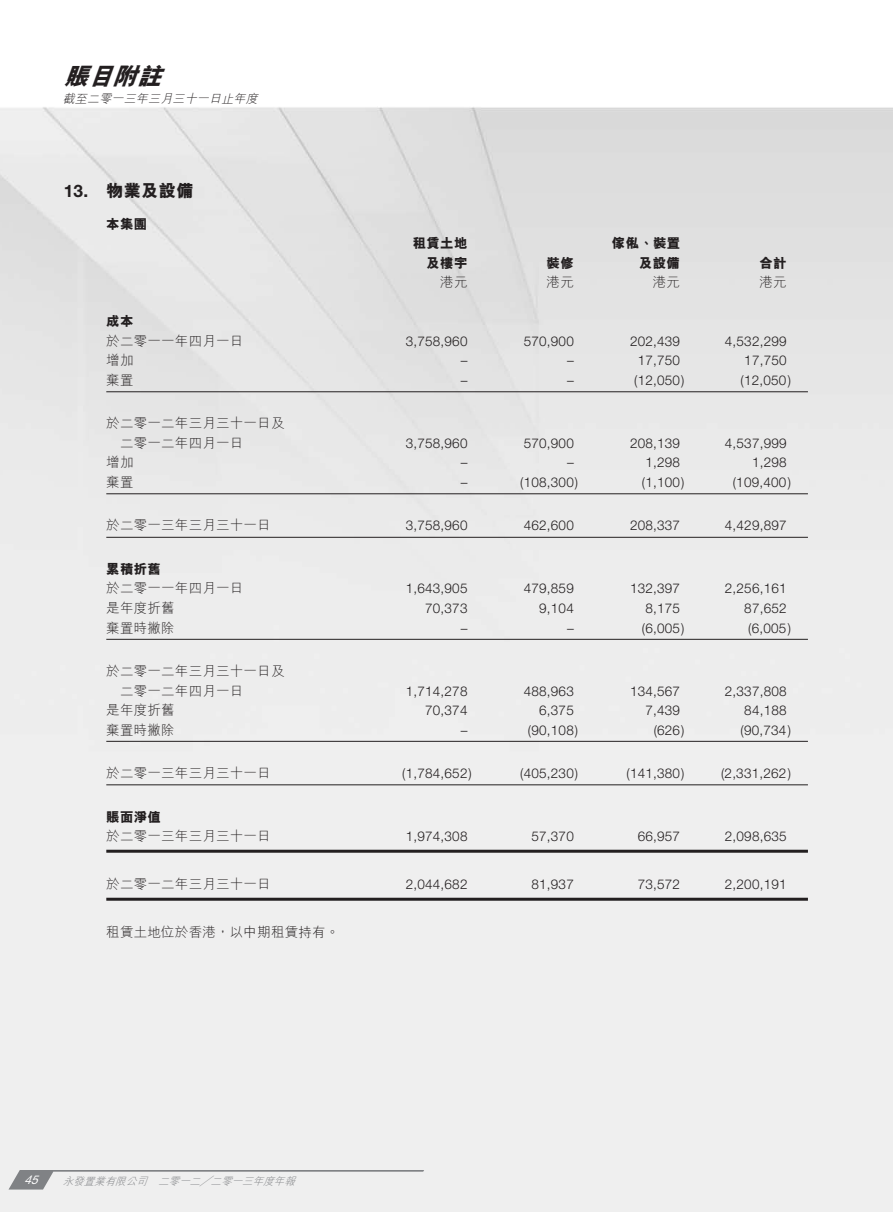
<style>
.page{position:relative;width:893px;height:1212px;background:#fff}
.page>*{position:absolute;margin:0;border:0;box-sizing:border-box;transform-origin:0 0}
.t1{font:italic 800 24px "M Hei HK";color:#231f20}
.t2{font:800 17.25px "M Hei HK";letter-spacing:.015em;color:#231f20}
.t3{font:300 13.5px "Helvetica Neue LT Std";letter-spacing:.015em;color:#231f20}
.t4{font:300 13.5px/19.5px "M Hei HK";letter-spacing:.015em;color:#231f20}
.t5{font:800 13.5px "M Hei HK";letter-spacing:.015em;color:#231f20}
.t6{font:italic 300 12px "M Hei HK";color:#231f20}
.t7{font:italic 12px "Helvetica Neue LT Std";color:#fff}
.t8{font:italic 300 10.5px "M Hei HK";color:#808285}
.s1{font-family:"Helvetica Neue LT Std";font-weight:700}
.s2{font-weight:800}
</style>
<div class="page">
<svg style="left:9px;top:1170px;width:415px;height:19px"></svg>
<hr style="left:106px;top:391px;width:702px;height:1px;background:#231f20">
<hr style="left:106px;top:493px;width:702px;height:1px;background:#231f20">
<hr style="left:106px;top:537px;width:702px;height:1px;background:#231f20">
<hr style="left:106px;top:639px;width:702px;height:1px;background:#231f20">
<hr style="left:106px;top:741px;width:702px;height:1px;background:#231f20">
<hr style="left:106px;top:784px;width:702px;height:1px;background:#231f20">
<hr style="left:106px;top:850px;width:702px;height:3px;background:#231f20">
<hr style="left:106px;top:898px;width:702px;height:3px;background:#231f20">
<p class="t1" style="left:64px;top:60px;width:111px">賬目附註</p>
<p class="t6" style="left:63px;top:90px;width:200px">截至二零一三年三月三十一日止年度</p>
<p class="t2" style="left:64px;top:179px;width:131px"><span class="s1">13.</span> 物業及設備</p>
<p class="t5" style="left:106px;top:215px;width:42px">本集團</p>
<p class="t4" style="left:106px;top:311px;width:139px"><span class="s2">成本<br></span>於二零一一年四月一日</p>
<p class="t5" style="left:413px;top:234px;width:56px">租賃土地</p>
<p class="t5" style="left:612px;top:234px;width:70px">傢俬、裝置</p>
<p class="t5" style="left:427px;top:254px;width:42px">及樓宇</p>
<p class="t5" style="left:547px;top:254px;width:29px">裝修</p>
<p class="t5" style="left:639px;top:254px;width:42px">及設備</p>
<p class="t5" style="left:759px;top:254px;width:29px">合計</p>
<p class="t4" style="left:440px;top:272px;width:29px">港元</p>
<p class="t4" style="left:547px;top:272px;width:29px">港元</p>
<p class="t4" style="left:653px;top:272px;width:29px">港元</p>
<p class="t4" style="left:759px;top:272px;width:29px">港元</p>
<p class="t3" style="left:406px;top:333px;width:63px">3,758,960</p>
<p class="t3" style="left:524px;top:333px;width:52px">570,900</p>
<p class="t3" style="left:630px;top:333px;width:52px">202,439</p>
<p class="t3" style="left:725px;top:333px;width:63px">4,532,299</p>
<p class="t4" style="left:106px;top:350px;width:29px">增加</p>
<p class="t3" style="left:461px;top:352px;width:8px">–</p>
<p class="t3" style="left:567px;top:352px;width:8px">–</p>
<p class="t3" style="left:638px;top:352px;width:44px">17,750</p>
<p class="t3" style="left:744px;top:352px;width:44px">17,750</p>
<p class="t4" style="left:106px;top:370px;width:29px">棄置</p>
<p class="t3" style="left:461px;top:372px;width:8px">–</p>
<p class="t3" style="left:567px;top:372px;width:8px">–</p>
<p class="t3" style="left:634px;top:372px;width:52px">(12,050)</p>
<p class="t3" style="left:741px;top:372px;width:52px">(12,050)</p>
<p class="t4" style="left:120px;top:413px;width:166px;text-indent:-14px">於二零一二年三月三十一日及二零一二年四月一日</p>
<p class="t3" style="left:406px;top:435px;width:63px">3,758,960</p>
<p class="t3" style="left:524px;top:435px;width:52px">570,900</p>
<p class="t3" style="left:630px;top:435px;width:52px">208,139</p>
<p class="t3" style="left:725px;top:435px;width:63px">4,537,999</p>
<p class="t4" style="left:106px;top:452px;width:29px">增加</p>
<p class="t3" style="left:461px;top:454px;width:8px">–</p>
<p class="t3" style="left:567px;top:454px;width:8px">–</p>
<p class="t3" style="left:645px;top:454px;width:36px">1,298</p>
<p class="t3" style="left:752px;top:454px;width:36px">1,298</p>
<p class="t4" style="left:106px;top:472px;width:29px">棄置</p>
<p class="t3" style="left:461px;top:474px;width:8px">–</p>
<p class="t3" style="left:520px;top:474px;width:59px">(108,300)</p>
<p class="t3" style="left:642px;top:474px;width:44px">(1,100)</p>
<p class="t3" style="left:733px;top:474px;width:60px">(109,400)</p>
<p class="t4" style="left:106px;top:515px;width:166px">於二零一三年三月三十一日</p>
<p class="t3" style="left:406px;top:517px;width:63px">3,758,960</p>
<p class="t3" style="left:524px;top:517px;width:52px">462,600</p>
<p class="t3" style="left:630px;top:517px;width:52px">208,337</p>
<p class="t3" style="left:725px;top:517px;width:63px">4,429,897</p>
<p class="t4" style="left:106px;top:559px;width:139px"><span class="s2">累積折舊<br></span>於二零一一年四月一日</p>
<p class="t3" style="left:406px;top:580px;width:63px">1,643,905</p>
<p class="t3" style="left:524px;top:580px;width:52px">479,859</p>
<p class="t3" style="left:630px;top:580px;width:52px">132,397</p>
<p class="t3" style="left:725px;top:580px;width:63px">2,256,161</p>
<p class="t4" style="left:106px;top:598px;width:70px">是年度折舊</p>
<p class="t3" style="left:425px;top:600px;width:44px">70,373</p>
<p class="t3" style="left:539px;top:600px;width:36px">9,104</p>
<p class="t3" style="left:645px;top:600px;width:36px">8,175</p>
<p class="t3" style="left:744px;top:600px;width:44px">87,652</p>
<p class="t4" style="left:106px;top:617px;width:70px">棄置時撇除</p>
<p class="t3" style="left:461px;top:619px;width:8px">–</p>
<p class="t3" style="left:567px;top:619px;width:8px">–</p>
<p class="t3" style="left:642px;top:619px;width:44px">(6,005)</p>
<p class="t3" style="left:748px;top:619px;width:44px">(6,005)</p>
<p class="t4" style="left:120px;top:661px;width:166px;text-indent:-14px">於二零一二年三月三十一日及二零一二年四月一日</p>
<p class="t3" style="left:406px;top:682px;width:63px">1,714,278</p>
<p class="t3" style="left:524px;top:682px;width:52px">488,963</p>
<p class="t3" style="left:630px;top:682px;width:52px">134,567</p>
<p class="t3" style="left:725px;top:682px;width:63px">2,337,808</p>
<p class="t4" style="left:106px;top:700px;width:70px">是年度折舊</p>
<p class="t3" style="left:425px;top:702px;width:44px">70,374</p>
<p class="t3" style="left:539px;top:702px;width:36px">6,375</p>
<p class="t3" style="left:645px;top:702px;width:36px">7,439</p>
<p class="t3" style="left:744px;top:702px;width:44px">84,188</p>
<p class="t4" style="left:106px;top:719px;width:70px">棄置時撇除</p>
<p class="t3" style="left:461px;top:721px;width:8px">–</p>
<p class="t3" style="left:528px;top:721px;width:52px">(90,108)</p>
<p class="t3" style="left:654px;top:721px;width:32px">(626)</p>
<p class="t3" style="left:741px;top:721px;width:52px">(90,734)</p>
<p class="t4" style="left:106px;top:763px;width:166px">於二零一三年三月三十一日</p>
<p class="t3" style="left:402px;top:765px;width:71px">(1,784,652)</p>
<p class="t3" style="left:520px;top:765px;width:59px">(405,230)</p>
<p class="t3" style="left:626px;top:765px;width:59px">(141,380)</p>
<p class="t3" style="left:721px;top:765px;width:71px">(2,331,262)</p>
<p class="t4" style="left:106px;top:806px;width:166px"><span class="s2">賬面淨值<br></span>於二零一三年三月三十一日</p>
<p class="t3" style="left:406px;top:828px;width:63px">1,974,308</p>
<p class="t3" style="left:531px;top:828px;width:44px">57,370</p>
<p class="t3" style="left:638px;top:828px;width:44px">66,957</p>
<p class="t3" style="left:725px;top:828px;width:63px">2,098,635</p>
<p class="t4" style="left:106px;top:874px;width:166px">於二零一二年三月三十一日</p>
<p class="t3" style="left:406px;top:876px;width:63px">2,044,682</p>
<p class="t3" style="left:531px;top:876px;width:44px">81,937</p>
<p class="t3" style="left:638px;top:876px;width:44px">73,572</p>
<p class="t3" style="left:725px;top:876px;width:63px">2,200,191</p>
<p class="t4" style="left:106px;top:922px;width:235px">租賃土地位於香港，以中期租賃持有。</p>
<p class="t7" style="left:24px;top:1173px;width:20px">45</p>
<p class="t8" style="left:63px;top:1174px;width:238px">永發置業有限公司二零一二╱二零一三年度年報</p>
</div>
